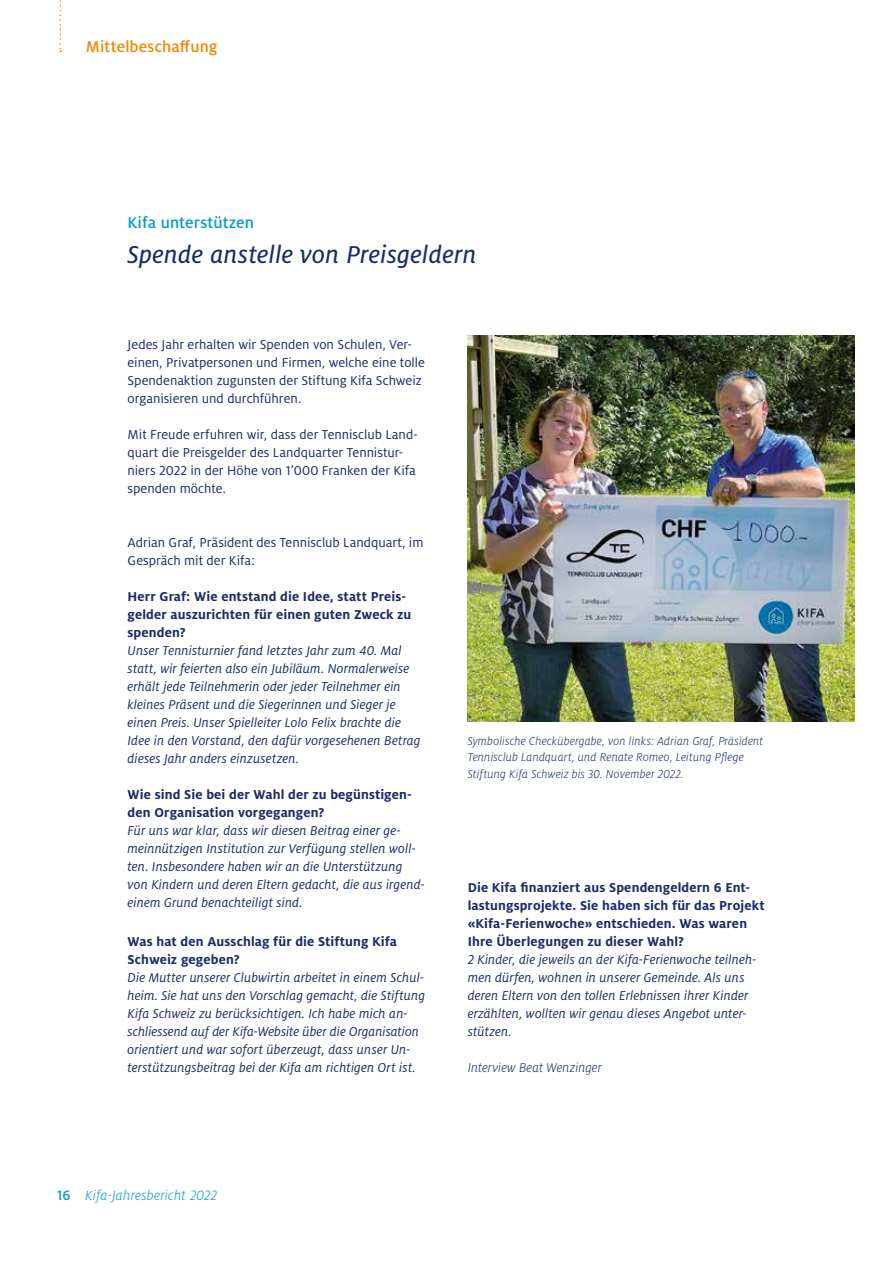
<style>
.page{position:relative;width:893px;height:1263px;background:#fff}
.page>*{position:absolute;margin:0;border:0;box-sizing:border-box;transform-origin:0 0}
.t1{font:27px "Milo Pro Text Ita";letter-spacing:.01em;color:#1a2b68}
.t2{font:500 17.25px "Milo Pro";letter-spacing:.005em;color:#f18700}
.t3{font:500 17.25px "Milo Pro";letter-spacing:.005em;color:#009dc5}
.t4{font:italic 300 15px "Milo Pro";letter-spacing:.015em;color:#009dc5}
.t5{font:italic 14.25px/18px "Milo Pro";letter-spacing:.005em;color:#1a2b68}
.t6{font:14.25px/18px "Milo Pro";color:#1a2b68}
.t7{font:700 14.25px/18px "Milo Pro";letter-spacing:.01em;color:#1a2b68}
.t8{font:italic 300 14.25px "Milo Pro";color:#1a2b68}
.t9{font:italic 300 12.75px/16.5px "Milo Pro";letter-spacing:.01em;color:#1a2b68}
.s1{font-weight:500;font-style:normal}
</style>
<div class="page">
<svg style="left:60px;top:0;width:1px;height:52px"></svg>
<img style="left:468px;top:336px;width:387px;height:386px">
<p class="t2" style="left:86px;top:37px;width:133px">Mittelbeschaffung</p>
<p class="t3" style="left:128px;top:213px;width:128px">Kifa unterstützen</p>
<h1 class="t1" style="left:128px;top:240px;width:350px">Spende anstelle von Preisgeldern</h1>
<p class="t6" style="left:128px;top:336px;width:299px">Jedes Jahr erhalten wir Spenden von Schulen, Ver&shy;einen, Privatpersonen und Firmen, welche eine tolle Spendenaktion zugunsten der Stiftung Kifa Schweiz organisieren und durchführen.</p>
<p class="t6" style="left:128px;top:426px;width:292px">Mit Freude erfuhren wir, dass der Tennisclub Land&shy;quart die Preisgelder des Landquarter Tennistur&shy;niers 2022 in der Höhe von 1’000 Franken der Kifa spenden möchte.</p>
<p class="t6" style="left:128px;top:534px;width:297px">Adrian Graf, Präsident des Tennisclub Landquart, im<br>Gespräch mit der Kifa:</p>
<p class="t7" style="left:128px;top:588px;width:285px">Herr Graf: Wie entstand die Idee, statt Preis&shy;gelder auszurichten für einen guten Zweck zu spenden?</p>
<p class="t5" style="left:128px;top:642px;width:295px">Unser Tennisturnier fand letztes Jahr zum 40. Mal statt, wir feierten also ein Jubiläum. Normalerweise erhält jede Teilnehmerin oder jeder Teilnehmer ein kleines Präsent und die Siegerinnen und Sieger je einen Preis. Unser Spielleiter Lolo Felix brachte die Idee in den Vorstand, den dafür vorgesehenen Betrag dieses Jahr anders einzusetzen.</p>
<p class="t7" style="left:128px;top:786px;width:286px">Wie sind Sie bei der Wahl der zu begünstigen&shy;den Organisation vorgegangen?</p>
<p class="t5" style="left:128px;top:822px;width:299px">Für uns war klar, dass wir diesen Beitrag einer ge&shy;meinnützigen Institution zur Verfügung stellen woll&shy;ten. Insbesondere haben wir an die Unterstützung von Kindern und deren Eltern gedacht, die aus irgend&shy;einem Grund benachteiligt sind.</p>
<p class="t7" style="left:128px;top:932px;width:271px">Was hat den Ausschlag für die Stiftung Kifa<br>Schweiz gegeben?</p>
<p class="t5" style="left:128px;top:969px;width:299px">Die Mutter unserer Clubwirtin arbeitet in einem Schul&shy;heim. Sie hat uns den Vorschlag gemacht, die Stiftung Kifa Schweiz zu berücksichtigen. Ich habe mich an&shy;schliessend auf der Kifa-Website über die Organisation orientiert und war sofort überzeugt, dass unser Un&shy;terstützungsbeitrag bei der Kifa am richtigen Ort ist.</p>
<p class="t9" style="left:468px;top:732px;width:297px">Symbolische Checkübergabe, von links: Adrian Graf, Präsident<br>Tennisclub Landquart, und Renate Romeo, Leitung Pflege<br>Stiftung Kifa Schweiz bis 30. November 2022.</p>
<p class="t7" style="left:468px;top:878px;width:298px">Die Kifa finanziert aus Spendengeldern 6 Ent&shy;lastungsprojekte. Sie haben sich für das Projekt «Kifa-Ferienwoche» entschieden. Was waren Ihre Überlegungen zu dieser Wahl?</p>
<p class="t5" style="left:468px;top:951px;width:290px">2 Kinder, die jeweils an der Kifa-Ferienwoche teilneh&shy;men dürfen, wohnen in unserer Gemeinde. Als uns deren Eltern von den tollen Erlebnissen ihrer Kinder erzählten, wollten wir genau dieses Angebot unter&shy;stützen.</p>
<p class="t8" style="left:468px;top:1060px;width:135px">Interview Beat Wenzinger</p>
<p class="t4" style="left:57px;top:1187px;width:161px"><span class="s1">16</span> Kifa-Jahresbericht 2022</p>
</div>
